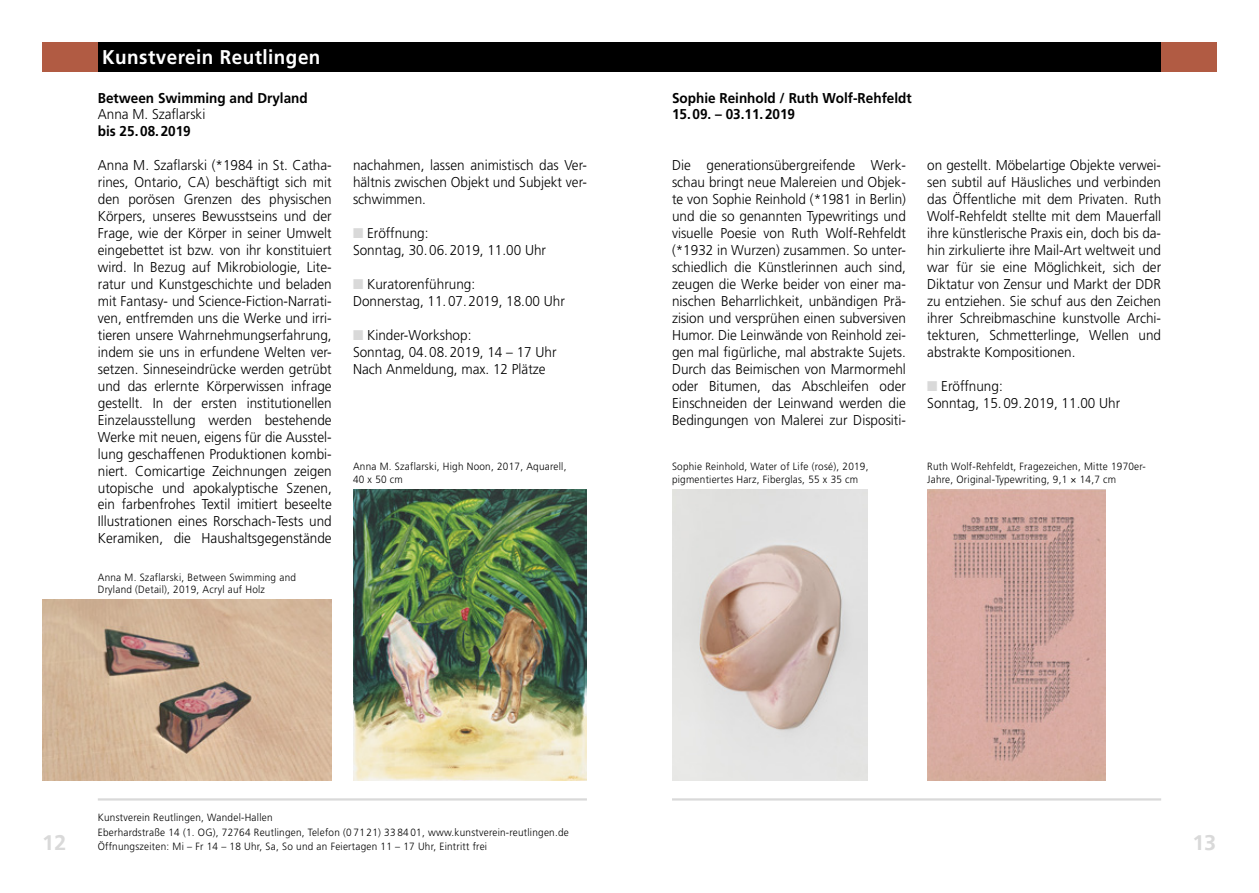
<style>
.page{position:relative;width:1259px;height:893px;background:#fff}
.page>*{position:absolute;margin:0;border:0;box-sizing:border-box;transform-origin:0 0}
.t1{font:700 21px "Frutiger BSK";color:#d9d9d9}
.Kopfzeile_links{font:700 19.8px "Frutiger";letter-spacing:.025em;color:#fff;scale:.95 1}
.Fließtext_Blocksatz{font:300 14.25px/17px "Frutiger";color:#000;text-align:justify;scale:.95 1}
.Fließtext_halbfett{font:700 14.25px "Frutiger";color:#000;scale:.95 1}
.Bildunterschriften{font:300 10.5px/12.8px "Frutiger";letter-spacing:.025em;color:#000;scale:.95 1}
.Veranstaltung_Öffnun{font:300 10.5px "Frutiger";letter-spacing:.025em;color:#000;scale:.95 1}
.s1{color:#d9d9d9}
</style>
<div class="page">
<hr style="left:98px;top:798px;width:489px;height:2px;background:#d9d9d9">
<hr style="left:672px;top:798px;width:489px;height:2px;background:#d9d9d9">
<div style="left:98px;top:43px;width:531px;height:29px;background:#000"></div>
<div style="left:629px;top:43px;width:532px;height:29px;background:#000"></div>
<div style="left:43px;top:43px;width:55px;height:29px;background:#b15b43"></div>
<div style="left:1161px;top:43px;width:55px;height:29px;background:#b15b43"></div>
<img style="left:43px;top:600px;width:289px;height:181px">
<img style="left:353px;top:489px;width:234px;height:292px">
<img style="left:927px;top:489px;width:179px;height:292px">
<img style="left:672px;top:489px;width:195px;height:292px">
<p class="Kopfzeile_links" style="left:102px;top:46px;width:231px">Kunstverein Reutlingen</p>
<p class="Fließtext_halbfett" style="left:98px;top:89px;width:222px">Between Swimming and Dryland</p>
<p class="Fließtext_Blocksatz" style="left:98px;top:106px;width:115px">Anna M. Szaflarski</p>
<p class="Fließtext_halbfett" style="left:98px;top:123px;width:99px">bis 25.08.2019</p>
<p class="Fließtext_Blocksatz" style="left:98px;top:157px;width:248px">Anna M. Szaflarski (*1984 in St. Catha&shy;rines, Ontario, CA) beschäftigt sich mit den porösen Grenzen des physischen Körpers, unseres Bewusstseins und der Frage, wie der Körper in seiner Umwelt eingebettet ist bzw. von ihr konstituiert wird. In Bezug auf Mikrobiologie, Lite&shy;ratur und Kunstgeschichte und beladen mit Fantasy- und Science-Fiction-Narrati&shy;ven, entfremden uns die Werke und irri&shy;tieren unsere Wahrnehmungserfahrung, indem sie uns in erfundene Welten ver&shy;setzen. Sinneseindrücke werden getrübt und das erlernte Körperwissen infrage gestellt. In der ersten institutionellen Einzelausstellung werden bestehende Werke mit neuen, eigens für die Ausstel&shy;lung geschaffenen Produktionen kombi&shy;niert. Comicartige Zeichnungen zeigen utopische und apokalyptische Szenen, ein farbenfrohes Textil imitiert beseelte Illustrationen eines Rorschach-Tests und Keramiken, die Haushaltsgegenstände</p>
<p class="Fließtext_Blocksatz" style="left:353px;top:157px;width:248px">nachahmen, lassen animistisch das Ver&shy;hältnis zwischen Objekt und Subjekt ver&shy;schwimmen.</p>
<p class="Fließtext_Blocksatz" style="left:353px;top:225px;width:81px"><span class="s1">■</span> Eröffnung:</p>
<p class="Fließtext_Blocksatz" style="left:353px;top:242px;width:205px">Sonntag, 30.06.2019, 11.00 Uhr</p>
<p class="Fließtext_Blocksatz" style="left:353px;top:276px;width:130px"><span class="s1">■</span> Kuratorenführung:</p>
<p class="Fließtext_Blocksatz" style="left:353px;top:293px;width:224px">Donnerstag, 11.07.2019, 18.00 Uhr</p>
<p class="Fließtext_Blocksatz" style="left:353px;top:326px;width:126px"><span class="s1">■</span> Kinder-Workshop:</p>
<p class="Fließtext_Blocksatz" style="left:353px;top:343px;width:216px">Sonntag, 04.08.2019, 14 – 17 Uhr</p>
<p class="Fließtext_Blocksatz" style="left:353px;top:360px;width:204px">Nach Anmeldung, max. 12 Plätze</p>
<p class="Bildunterschriften" style="left:353px;top:460px;width:226px">Anna M. Szaflarski, High Noon, 2017, Aquarell,</p>
<p class="Bildunterschriften" style="left:353px;top:473px;width:54px">40 x 50 cm</p>
<p class="Bildunterschriften" style="left:98px;top:571px;width:210px">Anna M. Szaflarski, Between Swimming and</p>
<p class="Bildunterschriften" style="left:98px;top:583px;width:177px">Dryland (Detail), 2019, Acryl auf Holz</p>
<p class="Fließtext_halbfett" style="left:672px;top:89px;width:254px">Sophie Reinhold / Ruth Wolf-Rehfeldt</p>
<p class="Fließtext_halbfett" style="left:672px;top:106px;width:131px">15.09. – 03.11.2019</p>
<p class="Fließtext_Blocksatz" style="left:672px;top:157px;width:248px">Die generationsübergreifende Werk&shy;schau bringt neue Malereien und Objek&shy;te von Sophie Reinhold (*1981 in Berlin) und die so genannten Typewritings und visuelle Poesie von Ruth Wolf-Rehfeldt (*1932 in Wurzen) zusammen. So unter&shy;schiedlich die Künstlerinnen auch sind, zeugen die Werke beider von einer ma&shy;nischen Beharrlichkeit, unbändigen Prä&shy;zision und versprühen einen subversiven Humor. Die Leinwände von Reinhold zei&shy;gen mal figürliche, mal abstrakte Sujets.<br>Durch das Beimischen von Marmormehl oder Bitumen, das Abschleifen oder Einschneiden der Leinwand werden die Bedingungen von Malerei zur Dispositi-</p>
<p class="Fließtext_Blocksatz" style="left:927px;top:157px;width:248px">on gestellt. Möbelartige Objekte verwei&shy;sen subtil auf Häusliches und verbinden das Öffentliche mit dem Privaten. Ruth Wolf-Rehfeldt stellte mit dem Mauerfall ihre künstlerische Praxis ein, doch bis da&shy;hin zirkulierte ihre Mail-Art weltweit und war für sie eine Möglichkeit, sich der Diktatur von Zensur und Markt der DDR zu entziehen. Sie schuf aus den Zeichen ihrer Schreibmaschine kunstvolle Archi&shy;tekturen, Schmetterlinge, Wellen und abstrakte Kompositionen.</p>
<p class="Fließtext_Blocksatz" style="left:927px;top:377px;width:81px"><span class="s1">■</span> Eröffnung:</p>
<p class="Fließtext_Blocksatz" style="left:927px;top:394px;width:205px">Sonntag, 15.09.2019, 11.00 Uhr</p>
<p class="Bildunterschriften" style="left:672px;top:460px;width:208px">Sophie Reinhold, Water of Life (rosé), 2019, pigmentiertes Harz, Fiberglas, 55 x 35 cm</p>
<p class="Bildunterschriften" style="left:927px;top:460px;width:232px">Ruth Wolf-Rehfeldt, Fragezeichen, Mitte 1970er-<br>Jahre, Original-Typewriting, 9,1 × 14,7 cm</p>
<p class="Veranstaltung_Öffnun" style="left:98px;top:811px;width:185px">Kunstverein Reutlingen, Wandel-Hallen</p>
<p class="Veranstaltung_Öffnun" style="left:98px;top:826px;width:497px">Eberhardstraße 14 (1. OG), 72764 Reutlingen, Telefon (0 71 21) 33 84 01, www.kunstverein-reutlingen.de</p>
<p class="Veranstaltung_Öffnun" style="left:98px;top:841px;width:411px">Öffnungszeiten: Mi – Fr 14 – 18 Uhr, Sa, So und an Feiertagen 11 – 17 Uhr, Eintritt frei</p>
<h1 class="t1" style="left:43px;top:830px;width:25px">12</h1>
<h1 class="t1" style="left:1192px;top:830px;width:25px">13</h1>
</div>
